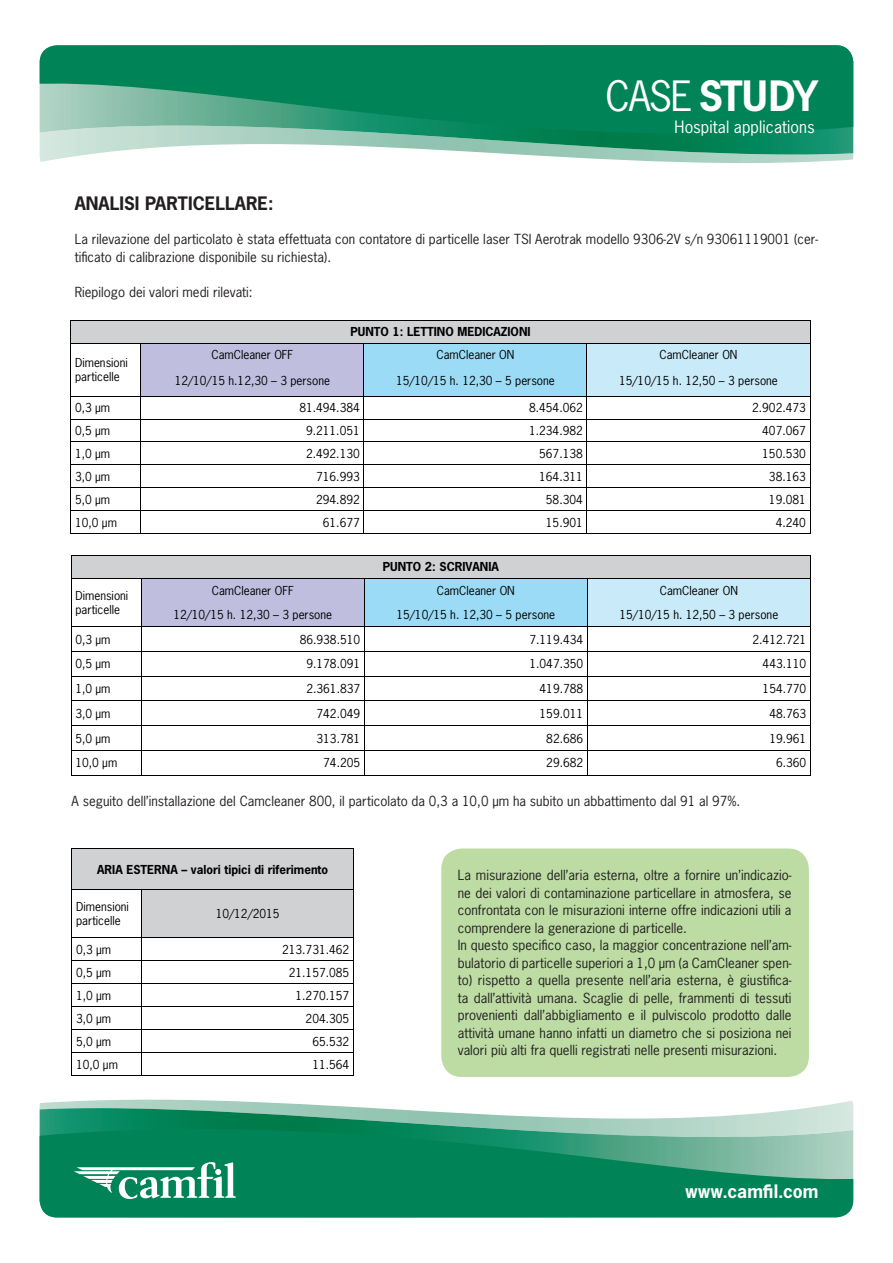
<style>
.page{position:relative;width:893px;height:1263px;background:#fff}
.page>*{position:absolute;margin:0;border:0;box-sizing:border-box;transform-origin:0 0}
.t1{font:700 39.3px "News Gothic Std";letter-spacing:-.045em;color:#fff}
.t2{font:700 17.55px "News Gothic Std";color:#231f20}
.t3{font:700 17.55px "News Gothic Std";color:#fff}
.t4{font:16.05px "News Gothic Std";letter-spacing:.005em;color:#fff}
.t5{font:13.05px/17.4px "News Gothic Std";color:#231f20}
.t6{font:11.7px/14px "News Gothic Std";color:#000}
.t7{font:700 11.7px "News Gothic Std";color:#000}
.s1{font-weight:400}
</style>
<div class="page">
<div style="left:71px;top:320px;width:739px;height:23px;background:#cfd1d2"></div>
<hr style="left:71px;top:320px;width:70px;height:1px;background:#000">
<hr style="left:71px;top:343px;width:70px;height:1px;background:#000">
<hr style="left:71px;top:365px;width:1px;height:31px;background:#000">
<hr style="left:71px;top:396px;width:70px;height:1px;background:#000">
<hr style="left:71px;top:419px;width:70px;height:1px;background:#000">
<hr style="left:71px;top:442px;width:70px;height:1px;background:#000">
<hr style="left:71px;top:465px;width:70px;height:1px;background:#000">
<hr style="left:71px;top:487px;width:70px;height:1px;background:#000">
<hr style="left:71px;top:510px;width:70px;height:1px;background:#000">
<svg style="left:140px;top:320px;width:670px;height:213px"></svg>
<hr style="left:71px;top:533px;width:70px;height:1px;background:#000">
<hr style="left:141px;top:533px;width:223px;height:1px;background:#000">
<hr style="left:364px;top:533px;width:223px;height:1px;background:#000">
<hr style="left:587px;top:533px;width:223px;height:1px;background:#000">
<div style="left:71px;top:555px;width:739px;height:23px;background:#cfd1d2"></div>
<hr style="left:71px;top:555px;width:70px;height:1px;background:#000">
<hr style="left:141px;top:555px;width:223px;height:1px;background:#000">
<hr style="left:364px;top:555px;width:223px;height:1px;background:#000">
<hr style="left:587px;top:555px;width:223px;height:1px;background:#000">
<hr style="left:71px;top:578px;width:70px;height:1px;background:#000">
<hr style="left:71px;top:626px;width:70px;height:1px;background:#000">
<hr style="left:71px;top:651px;width:70px;height:1px;background:#000">
<hr style="left:71px;top:676px;width:70px;height:1px;background:#000">
<hr style="left:71px;top:701px;width:70px;height:1px;background:#000">
<hr style="left:71px;top:725px;width:70px;height:1px;background:#000">
<hr style="left:71px;top:750px;width:70px;height:1px;background:#000">
<svg style="left:71px;top:556px;width:1px;height:219px"></svg>
<svg style="left:141px;top:556px;width:670px;height:219px"></svg>
<hr style="left:71px;top:775px;width:70px;height:1px;background:#000">
<hr style="left:141px;top:775px;width:223px;height:1px;background:#000">
<hr style="left:364px;top:775px;width:223px;height:1px;background:#000">
<hr style="left:587px;top:775px;width:223px;height:1px;background:#000">
<svg style="left:72px;top:849px;width:282px;height:226px"></svg>
<hr style="left:72px;top:1075px;width:70px;height:1px;background:#000">
<hr style="left:142px;top:1075px;width:212px;height:1px;background:#000">
<div style="left:441px;top:849px;width:367px;height:228px;background:#bcdca3;border-radius:21px"></div>
<svg style="left:40px;top:45px;width:813px;height:117px;background:#369c79"></svg>
<svg style="left:40px;top:1101px;width:813px;height:116px;background:#399e7b"></svg>
<svg style="left:74px;top:1162px;width:162px;height:37px"></svg>
<h1 class="t1" style="left:605px;top:72px;width:215px"><span class="s1">CASE</span> STUDY</h1>
<p class="t4" style="left:674px;top:120px;width:142px">Hospital applications</p>
<h2 class="t2" style="left:75px;top:192px;width:200px">ANALISI PARTICELLARE:</h2>
<p class="t5" style="left:75px;top:232px;width:745px">La rilevazione del particolato è stata effettuata con contatore di particelle laser TSI Aerotrak modello 9306-2V s/n 93061119001 (cer&shy;tificato di calibrazione disponibile su richiesta).</p>
<p class="t5" style="left:75px;top:284px;width:179px">Riepilogo dei valori medi rilevati:</p>
<p class="t7" style="left:350px;top:324px;width:182px">PUNTO 1: LETTINO MEDICAZIONI</p>
<p class="t6" style="left:75px;top:357px;width:54px">Dimensioni particelle</p>
<p class="t6" style="left:211px;top:348px;width:83px">CamCleaner OFF</p>
<p class="t6" style="left:436px;top:348px;width:79px">CamCleaner ON</p>
<p class="t6" style="left:659px;top:348px;width:79px">CamCleaner ON</p>
<p class="t6" style="left:175px;top:375px;width:157px">12/10/15 h.12,30 – 3 persone</p>
<p class="t6" style="left:396px;top:375px;width:160px">15/10/15 h. 12,30 – 5 persone</p>
<p class="t6" style="left:619px;top:375px;width:160px">15/10/15 h. 12,50 – 3 persone</p>
<p class="t6" style="left:75px;top:402px;width:37px">0,3 µm</p>
<p class="t6" style="left:299px;top:402px;width:62px">81.494.384</p>
<p class="t6" style="left:529px;top:402px;width:55px">8.454.062</p>
<p class="t6" style="left:752px;top:402px;width:55px">2.902.473</p>
<p class="t6" style="left:75px;top:425px;width:37px">0,5 µm</p>
<p class="t6" style="left:306px;top:425px;width:55px">9.211.051</p>
<p class="t6" style="left:529px;top:425px;width:55px">1.234.982</p>
<p class="t6" style="left:762px;top:425px;width:45px">407.067</p>
<p class="t6" style="left:75px;top:447px;width:37px">1,0 µm</p>
<p class="t6" style="left:306px;top:447px;width:55px">2.492.130</p>
<p class="t6" style="left:539px;top:447px;width:45px">567.138</p>
<p class="t6" style="left:762px;top:447px;width:45px">150.530</p>
<p class="t6" style="left:75px;top:470px;width:37px">3,0 µm</p>
<p class="t6" style="left:316px;top:470px;width:45px">716.993</p>
<p class="t6" style="left:539px;top:470px;width:45px">164.311</p>
<p class="t6" style="left:769px;top:470px;width:38px">38.163</p>
<p class="t6" style="left:75px;top:493px;width:37px">5,0 µm</p>
<p class="t6" style="left:316px;top:493px;width:45px">294.892</p>
<p class="t6" style="left:546px;top:493px;width:38px">58.304</p>
<p class="t6" style="left:769px;top:493px;width:38px">19.081</p>
<p class="t6" style="left:75px;top:516px;width:43px">10,0 µm</p>
<p class="t6" style="left:323px;top:516px;width:38px">61.677</p>
<p class="t6" style="left:546px;top:516px;width:38px">15.901</p>
<p class="t6" style="left:775px;top:516px;width:32px">4.240</p>
<p class="t7" style="left:383px;top:560px;width:117px">PUNTO 2: SCRIVANIA</p>
<p class="t6" style="left:75px;top:589px;width:54px">Dimensioni particelle</p>
<p class="t6" style="left:212px;top:585px;width:83px">CamCleaner OFF</p>
<p class="t6" style="left:437px;top:585px;width:79px">CamCleaner ON</p>
<p class="t6" style="left:660px;top:585px;width:79px">CamCleaner ON</p>
<p class="t6" style="left:173px;top:609px;width:160px">12/10/15 h. 12,30 – 3 persone</p>
<p class="t6" style="left:396px;top:609px;width:160px">15/10/15 h. 12,30 – 5 persone</p>
<p class="t6" style="left:619px;top:609px;width:160px">15/10/15 h. 12,50 – 3 persone</p>
<p class="t6" style="left:75px;top:633px;width:37px">0,3 µm</p>
<p class="t6" style="left:300px;top:633px;width:62px">86.938.510</p>
<p class="t6" style="left:529px;top:633px;width:55px">7.119.434</p>
<p class="t6" style="left:752px;top:633px;width:55px">2.412.721</p>
<p class="t6" style="left:75px;top:658px;width:37px">0,5 µm</p>
<p class="t6" style="left:306px;top:658px;width:55px">9.178.091</p>
<p class="t6" style="left:529px;top:658px;width:55px">1.047.350</p>
<p class="t6" style="left:762px;top:658px;width:45px">443.110</p>
<p class="t6" style="left:75px;top:683px;width:37px">1,0 µm</p>
<p class="t6" style="left:306px;top:683px;width:55px">2.361.837</p>
<p class="t6" style="left:539px;top:683px;width:45px">419.788</p>
<p class="t6" style="left:762px;top:683px;width:45px">154.770</p>
<p class="t6" style="left:75px;top:707px;width:37px">3,0 µm</p>
<p class="t6" style="left:316px;top:707px;width:45px">742.049</p>
<p class="t6" style="left:539px;top:707px;width:45px">159.011</p>
<p class="t6" style="left:769px;top:707px;width:38px">48.763</p>
<p class="t6" style="left:75px;top:732px;width:37px">5,0 µm</p>
<p class="t6" style="left:316px;top:732px;width:45px">313.781</p>
<p class="t6" style="left:546px;top:732px;width:38px">82.686</p>
<p class="t6" style="left:769px;top:732px;width:38px">19.961</p>
<p class="t6" style="left:75px;top:757px;width:43px">10,0 µm</p>
<p class="t6" style="left:323px;top:757px;width:38px">74.205</p>
<p class="t6" style="left:546px;top:757px;width:38px">29.682</p>
<p class="t6" style="left:776px;top:757px;width:32px">6.360</p>
<p class="t5" style="left:72px;top:793px;width:670px">A seguito dell’installazione del Camcleaner 800, il particolato da 0,3 a 10,0 µm ha subito un abbattimento dal 91 al 97%.</p>
<p class="t7" style="left:97px;top:862px;width:232px">ARIA ESTERNA – valori tipici di riferimento</p>
<p class="t6" style="left:76px;top:901px;width:54px">Dimensioni particelle</p>
<p class="t6" style="left:216px;top:908px;width:65px">10/12/2015</p>
<p class="t6" style="left:76px;top:943px;width:37px">0,3 µm</p>
<p class="t6" style="left:282px;top:943px;width:69px">213.731.462</p>
<p class="t6" style="left:76px;top:966px;width:37px">0,5 µm</p>
<p class="t6" style="left:289px;top:966px;width:62px">21.157.085</p>
<p class="t6" style="left:76px;top:989px;width:37px">1,0 µm</p>
<p class="t6" style="left:295px;top:989px;width:55px">1.270.157</p>
<p class="t6" style="left:76px;top:1012px;width:37px">3,0 µm</p>
<p class="t6" style="left:305px;top:1012px;width:45px">204.305</p>
<p class="t6" style="left:76px;top:1035px;width:37px">5,0 µm</p>
<p class="t6" style="left:312px;top:1035px;width:38px">65.532</p>
<p class="t6" style="left:76px;top:1058px;width:43px">10,0 µm</p>
<p class="t6" style="left:312px;top:1058px;width:38px">11.564</p>
<p class="t5" style="left:458px;top:868px;width:335px">La misurazione dell’aria esterna, oltre a fornire un’indicazio&shy;ne dei valori di contaminazione particellare in atmosfera, se confrontata con le misurazioni interne offre indicazioni utili a comprendere la generazione di particelle.<br>In questo specifico caso, la maggior concentrazione nell’am&shy;bulatorio di particelle superiori a 1,0 µm (a CamCleaner spen&shy;to) rispetto a quella presente nell’aria esterna, è giustifica&shy;ta dall’attività umana. Scaglie di pelle, frammenti di tessuti provenienti dall’abbigliamento e il pulviscolo prodotto dalle attività umane hanno infatti un diametro che si posiziona nei valori più alti fra quelli registrati nelle presenti misurazioni.</p>
<h2 class="t3" style="left:685px;top:1181px;width:135px">www.camfil.com</h2>
</div>
